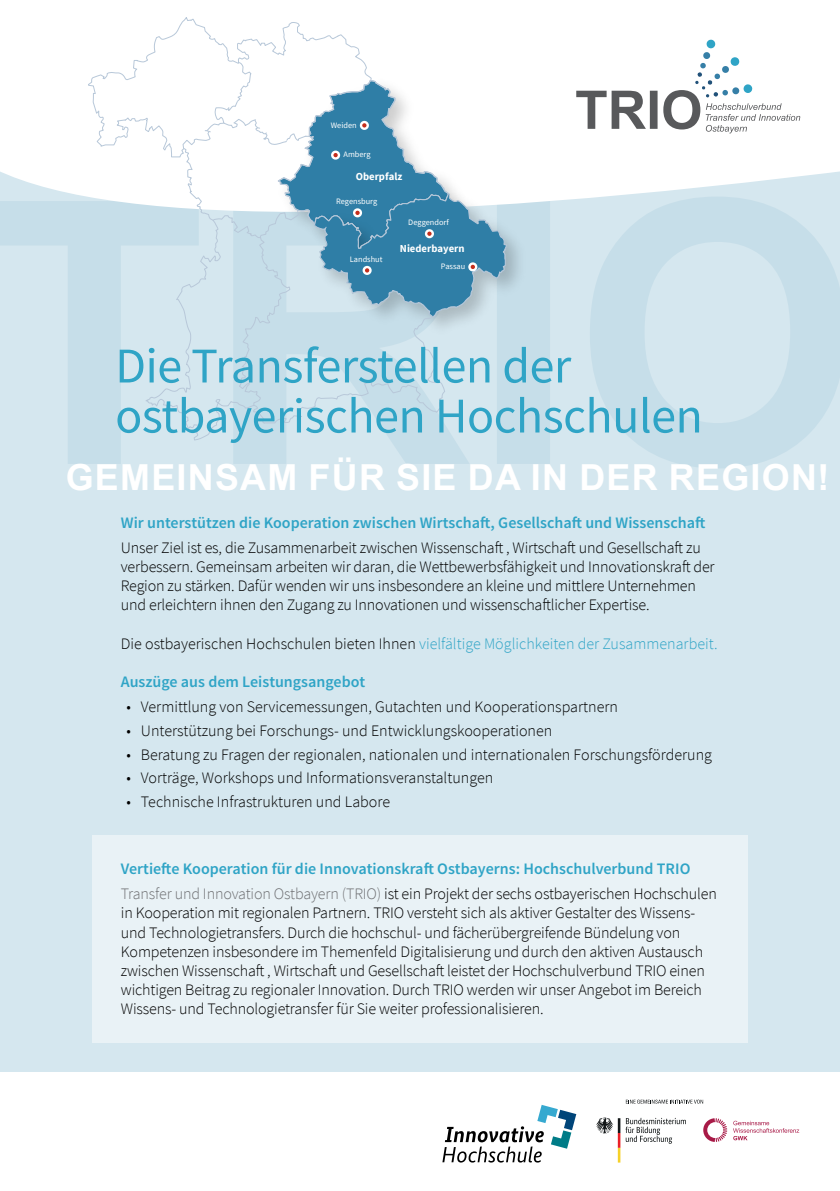
<style>
.page{position:relative;width:840px;height:1191px;background:#fff}
.page>*{position:absolute;margin:0;border:0;box-sizing:border-box;transform-origin:0 0}
.t1{font:50px/50px "Source Sans Pro";letter-spacing:-.01em;color:#2fa4c6}
.t2{font:700 35.8px "Arial";letter-spacing:.035em;color:#fff}
.t3{font:300 16px/19.2px "Source Sans Pro";letter-spacing:-.01em;color:#000}
.t4{font:600 16px/24.8px "Source Sans Pro";color:#2fa4c6}
.t5{font:300 16px "Source Sans Pro";color:#2fa4c6}
.t6{font:700 10.6px "Source Sans Pro";color:#fff}
.t7{font:8.2px "Source Sans Pro";color:#fff}
.s1{color:#000}
.s2{font-weight:300;color:#6f7073}
.s3{font-weight:300;color:#000}
</style>
<div class="page">
<div style="left:0;top:0;width:839px;height:1071px;background:#d5e7ef"></div>
<svg style="left:0;top:212px;width:839px;height:256px"></svg>
<svg style="left:0;top:0;width:839px;height:212px;background:#f9fbfc"></svg>
<img style="left:507px;top:184px;width:26px;height:159px">
<svg style="left:88px;top:17px;width:419px;height:423px"></svg>
<svg style="left:332px;top:152px;width:7px;height:6px"></svg>
<div style="left:331px;top:150px;width:9px;height:10px;border:2px solid #fff;border-radius:50%"></div>
<div style="left:362px;top:266px;width:9px;height:9px;border:2px solid #fff;border-radius:50%"></div>
<div style="left:469px;top:263px;width:7px;height:7px;background:#c42e1c;border-radius:50%"></div>
<div style="left:468px;top:262px;width:9px;height:9px;border:2px solid #fff;border-radius:50%"></div>
<svg style="left:361px;top:122px;width:6px;height:7px"></svg>
<div style="left:359px;top:121px;width:10px;height:9px;border:2px solid #fff;border-radius:50%"></div>
<div style="left:354px;top:209px;width:7px;height:7px;background:#c42e1c;border-radius:50%"></div>
<div style="left:353px;top:208px;width:9px;height:9px;border:2px solid #fff;border-radius:50%"></div>
<svg style="left:426px;top:230px;width:6px;height:7px"></svg>
<div style="left:424px;top:229px;width:10px;height:9px;border:2px solid #fff;border-radius:50%"></div>
<svg style="left:576px;top:40px;width:223px;height:93px;background:#e5e7e8"></svg>
<svg style="left:596px;top:1117px;width:89px;height:45px"></svg>
<svg style="left:625px;top:1099px;width:77px;height:4px"></svg>
<svg style="left:442px;top:1105px;width:134px;height:57px"></svg>
<svg style="left:703px;top:1118px;width:95px;height:24px"></svg>
<div style="left:92px;top:835px;width:655px;height:207px;background:#e9f2f6"></div>
<p class="t7" style="left:331px;top:120px;width:27px">Weiden</p>
<p class="t7" style="left:343px;top:149px;width:29px">Amberg</p>
<p class="t6" style="left:355px;top:169px;width:48px">Oberpfalz</p>
<p class="t7" style="left:336px;top:196px;width:43px">Regensburg</p>
<p class="t7" style="left:350px;top:254px;width:34px">Landshut</p>
<p class="t7" style="left:408px;top:217px;width:42px">Deggendorf</p>
<p class="t6" style="left:399px;top:242px;width:66px">Niederbayern</p>
<p class="t7" style="left:440px;top:261px;width:26px">Passau</p>
<h1 class="t1" style="left:115px;top:340px;width:589px">Die Transferstellen der ostbayerischen Hochschulen</h1>
<h2 class="t2" style="left:66px;top:452px;width:764px">GEMEINSAM FÜR SIE DA IN DER REGION!</h2>
<p class="t4" style="left:121px;top:510px;width:585px">Wir unterstützen die Kooperation zwischen Wirtschaft, Gesellschaft und Wissenschaft</p>
<p class="t3" style="left:121px;top:538px;width:595px">Unser Ziel ist es, die Zusammenarbeit zwischen Wissenschaft , Wirtschaft und Gesellschaft zu verbessern. Gemeinsam arbeiten wir daran, die Wettbewerbsfähigkeit und Innovationskraft der Region zu stärken. Dafür wenden wir uns insbesondere an kleine und mittlere Unternehmen und erleichtern ihnen den Zugang zu Innovationen und wissenschaftlicher Expertise.</p>
<p class="t5" style="left:121px;top:633px;width:598px"><span class="s1">Die ostbayerischen Hochschulen bieten Ihnen</span> vielfältige Möglichkeiten der Zusammenarbeit.</p>
<p class="t4" style="left:121px;top:670px;width:246px">Auszüge aus dem Leistungsangebot</p>
<p class="t3" style="left:126px;top:697px;width:492px">• Vermittlung von Servicemessungen, Gutachten und Kooperationspartnern</p>
<p class="t3" style="left:126px;top:721px;width:427px">• Unterstützung bei Forschungs- und Entwicklungskooperationen</p>
<p class="t3" style="left:126px;top:744px;width:586px">• Beratung zu Fragen der regionalen, nationalen und internationalen Forschungsförderung</p>
<p class="t3" style="left:126px;top:768px;width:368px">• Vorträge, Workshops und Informationsveranstaltungen</p>
<p class="t3" style="left:126px;top:792px;width:265px">• Technische Infrastrukturen und Labore</p>
<p class="t4" style="left:121px;top:857px;width:597px">Vertiefte Kooperation für die Innovationskraft Ostbayerns: Hochschulverbund TRIO<br><span class="s2">Transfer und Innovation Ostbayern (TRIO)</span> <span class="s3">ist ein Projekt der sechs ostbayerischen Hochschulen</span></p>
<p class="t3" style="left:121px;top:903px;width:585px">in Kooperation mit regionalen Partnern. TRIO versteht sich als aktiver Gestalter des Wissens&shy;und Technologietransfers. Durch die hochschul- und fächerübergreifende Bündelung von Kompetenzen insbesondere im Themenfeld Digitalisierung und durch den aktiven Austausch zwischen Wissenschaft , Wirtschaft und Gesellschaft leistet der Hochschulverbund TRIO einen wichtigen Beitrag zu regionaler Innovation. Durch TRIO werden wir unser Angebot im Bereich Wissens- und Technologietransfer für Sie weiter professionalisieren.</p>
</div>
